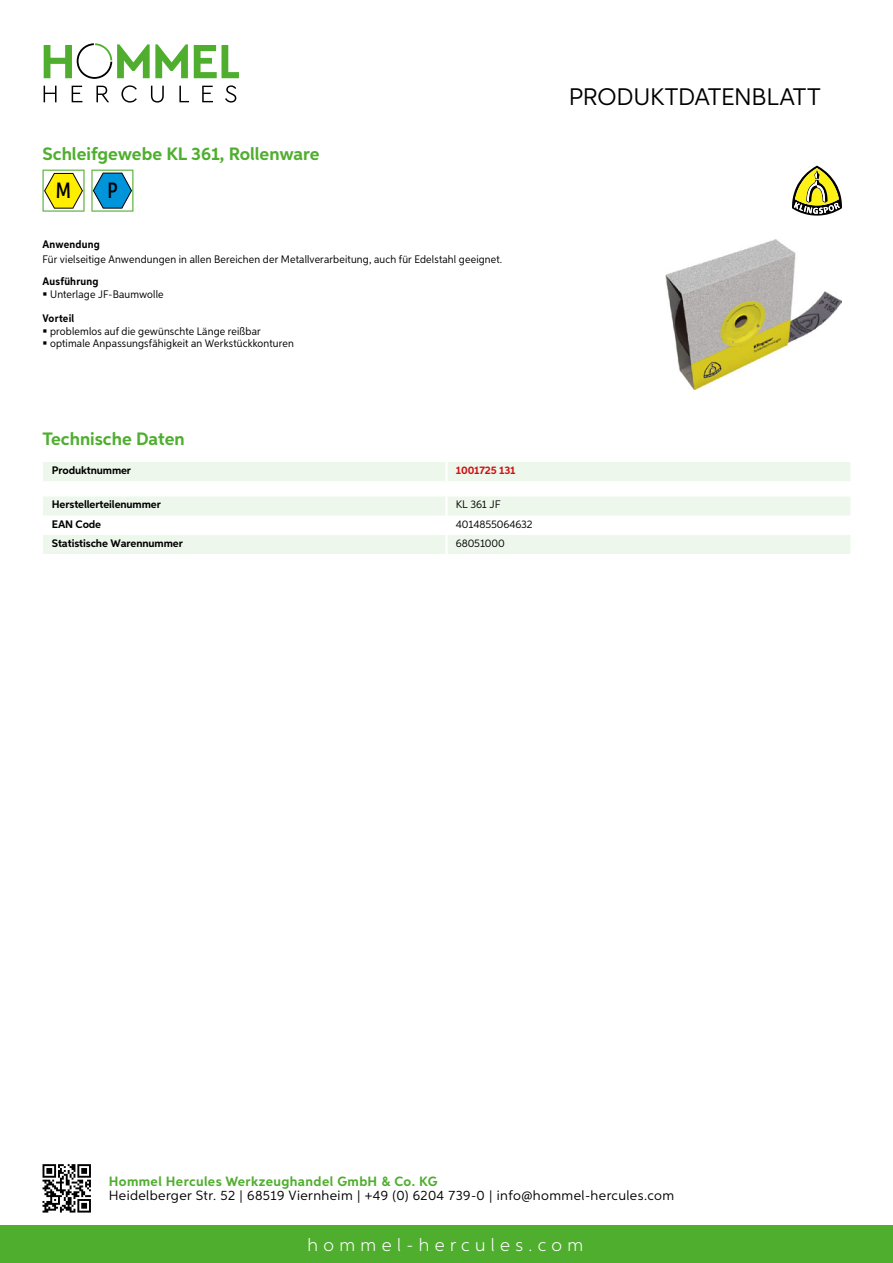
<style>
.page{position:relative;width:893px;height:1263px;background:#fff}
.page>*{position:absolute;margin:0;border:0;box-sizing:border-box;transform-origin:0 0}
.t1{font:24px "Aspira";letter-spacing:-.01em;color:#000}
.t2{font:500 22.2px "Aspira XX Nar";color:#000}
.t3{font:700 18px "Aspira";color:#50ae2f}
.t4{font:300 18px "Aspira";letter-spacing:.3em;color:#fff}
.t5{font:13.5px "Aspira";letter-spacing:.03em;color:#000}
.t6{font:700 13.5px "Aspira";letter-spacing:.03em;color:#50ae2f}
.t7{font:10.95px/12.8px "Aspira Nar";letter-spacing:.015em;color:#000}
.t8{font:700 10.95px "Aspira";letter-spacing:-.01em;color:#000}
.t9{font:10.95px "Aspira";letter-spacing:-.01em;color:#000}
.t10{font:700 10.95px "Aspira Nar";letter-spacing:.02em;color:#000}
.t11{font:700 10.95px "Aspira";letter-spacing:-.01em;color:#cd1013}
</style>
<div class="page">
<div style="left:0;top:1226px;width:893px;height:37px;background:#50ae2f"></div>
<svg style="left:43px;top:1164px;width:48px;height:48px"></svg>
<svg style="left:194px;top:45px;width:45px;height:33px"></svg>
<svg style="left:44px;top:43px;width:144px;height:36px"></svg>
<svg style="left:44px;top:86px;width:13px;height:16px"></svg>
<svg style="left:72px;top:86px;width:10px;height:16px"></svg>
<svg style="left:96px;top:86px;width:13px;height:16px"></svg>
<svg style="left:121px;top:85px;width:16px;height:18px"></svg>
<svg style="left:151px;top:86px;width:13px;height:17px"></svg>
<svg style="left:179px;top:86px;width:10px;height:16px"></svg>
<svg style="left:202px;top:86px;width:11px;height:16px"></svg>
<svg style="left:225px;top:85px;width:11px;height:18px"></svg>
<div style="left:43px;top:462px;width:807px;height:19px;background:#eef7eb"></div>
<hr style="left:445px;top:462px;width:3px;height:19px;background:#fff">
<svg style="left:43px;top:497px;width:807px;height:57px"></svg>
<hr style="left:445px;top:535px;width:3px;height:19px;background:#fff">
<svg style="left:43px;top:170px;width:42px;height:42px"></svg>
<svg style="left:91px;top:170px;width:42px;height:42px"></svg>
<img style="left:665px;top:239px;width:177px;height:150px">
<svg style="left:792px;top:166px;width:50px;height:50px"></svg>
<h3 class="t3" style="left:43px;top:142px;width:279px">Schleifgewebe KL 361, Rollenware</h3>
<h2 class="t2" style="left:56px;top:177px;width:17px">M</h2>
<h2 class="t2" style="left:108px;top:177px;width:12px">P</h2>
<p class="t10" style="left:43px;top:237px;width:59px">Anwendung</p>
<p class="t7" style="left:43px;top:252px;width:461px">Für vielseitige Anwendungen in allen Bereichen der Metallverarbeitung, auch für Edelstahl geeignet.</p>
<p class="t10" style="left:43px;top:274px;width:58px">Ausführung</p>
<p class="t7" style="left:50px;top:287px;width:115px">Unterlage JF-Baumwolle</p>
<p class="t10" style="left:43px;top:311px;width:33px">Vorteil</p>
<p class="t7" style="left:50px;top:324px;width:245px">problemlos auf die gewünschte Länge reißbar optimale Anpassungsfähigkeit an Werkstückkonturen</p>
<h3 class="t3" style="left:43px;top:428px;width:144px">Technische Daten</h3>
<p class="t8" style="left:52px;top:463px;width:81px">Produktnummer</p>
<p class="t11" style="left:456px;top:463px;width:61px">1001725 131</p>
<p class="t8" style="left:52px;top:498px;width:111px">Herstellerteilenummer</p>
<p class="t9" style="left:456px;top:498px;width:46px">KL 361 JF</p>
<p class="t8" style="left:52px;top:517px;width:51px">EAN Code</p>
<p class="t9" style="left:456px;top:517px;width:78px">4014855064632</p>
<p class="t8" style="left:52px;top:536px;width:132px">Statistische Warennummer</p>
<p class="t9" style="left:456px;top:536px;width:50px">68051000</p>
<h1 class="t1" style="left:569px;top:82px;width:253px">Produktdatenblatt</h1>
<p class="t6" style="left:109px;top:1172px;width:330px">Hommel Hercules Werkzeughandel GmbH &amp; Co. KG</p>
<p class="t5" style="left:109px;top:1187px;width:567px">Heidelberger Str. 52 | 68519 Viernheim | +49 (0) 6204 739-0 | info@hommel-hercules.com</p>
<h3 class="t4" style="left:307px;top:1234px;width:277px">hommel-hercules.com</h3>
</div>
